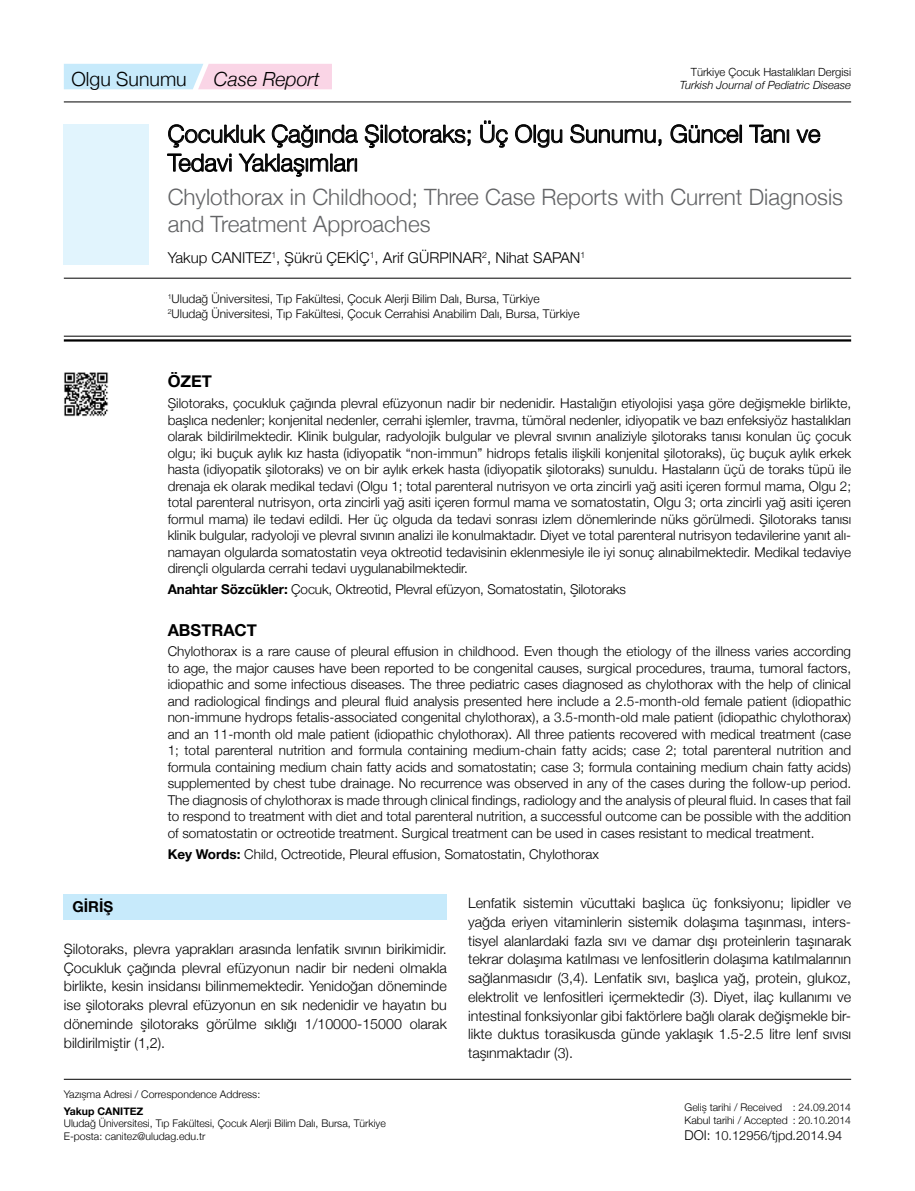
<style>
.page{position:relative;width:915px;height:1191px;background:#fff}
.page>*{position:absolute;margin:0;border:0;box-sizing:border-box;transform-origin:0 0}
.t1{font:300 24px/28.8px "Helvetica Neue";color:#000}
.t2{font:300 22.5px/27px "Helvetica Neue";color:#636466}
.t3{font:300 19.5px "Helvetica Neue";color:#000}
.t4{font:italic 300 19.5px "Helvetica Neue";color:#000}
.t5{font:700 16.5px "Helvetica Neue";color:#000}
.t6{font:300 15px "Helvetica Neue";color:#000}
.t7{font:700 15px "Helvetica Neue";color:#000}
.t8{font:300 14.25px/18.8px "Helvetica Neue";color:#000;text-align:justify}
.t9{font:300 13.5px/16.5px "Helvetica Neue";color:#000;text-align:justify}
.t10{font:300 12.75px "Helvetica Neue";color:#000}
.t11{font:300 12px/14.4px "Helvetica Neue";color:#000}
.t12{font:italic 300 11.25px "Helvetica Neue";color:#000}
.t13{font:300 11.25px "Helvetica Neue";color:#000}
.t14{font:300 10.5px/12.6px "Helvetica Neue";color:#000}
.t15{font:700 10.5px "Helvetica Neue";color:#000}
.t16{font:300 8.7px "Helvetica Neue";color:#000}
.s1{font-weight:700}
.s2{font-size:13.5px}
</style>
<div class="page">
<hr style="left:64px;top:1079px;width:786px;height:1px;background:#000">
<hr style="left:64px;top:102px;width:786px;height:1px;background:#000">
<svg style="left:64px;top:64px;width:268px;height:25px;background:#e0e0f1"></svg>
<div style="left:64px;top:894px;width:382px;height:25px;background:#c7eafb"></div>
<hr style="left:64px;top:278px;width:786px;height:1px;background:#000">
<hr style="left:64px;top:339px;width:786px;height:2px;background:#000">
<hr style="left:64px;top:336px;width:786px;height:1px;background:#000">
<svg style="left:364px;top:124px;width:106px;height:24px"></svg>
<svg style="left:480px;top:120px;width:28px;height:28px"></svg>
<svg style="left:515px;top:124px;width:47px;height:24px"></svg>
<svg style="left:570px;top:124px;width:91px;height:22px"></svg>
<svg style="left:670px;top:124px;width:71px;height:19px"></svg>
<svg style="left:749px;top:124px;width:39px;height:19px"></svg>
<svg style="left:796px;top:129px;width:24px;height:14px"></svg>
<svg style="left:167px;top:124px;width:191px;height:53px"></svg>
<div style="left:64px;top:124px;width:85px;height:140px;background:#e1f4fd"></div>
<img style="left:64px;top:372px;width:45px;height:44px">
<h3 class="t3" style="left:71px;top:63px;width:117px">Olgu Sunumu</h3>
<h3 class="t4" style="left:214px;top:64px;width:107px">Case Report</h3>
<p class="t13" style="left:690px;top:63px;width:162px">Türkiye Çocuk Hastalıkları Dergisi</p>
<p class="t12" style="left:679px;top:76px;width:173px">Turkish Journal of Pediatric Disease</p>
<h1 class="t1" style="left:168px;top:118px;width:654px">Çocukluk Çağında Şilotoraks; Üç Olgu Sunumu, Güncel Tanı ve<br>Tedavi Yaklaşımları</h1>
<h2 class="t2" style="left:168px;top:182px;width:676px">Chylothorax in Childhood; Three Case Reports with Current Diagnosis and Treatment Approaches</h2>
<p class="t6" style="left:168px;top:245px;width:64px">Yakup Canıtez</p>
<p class="t6" style="left:271px;top:245px;width:75px"><sup>1</sup>, Şükrü Çekiç</p>
<p class="t6" style="left:369px;top:245px;width:60px"><sup>1</sup>, Arif Gürpınar</p>
<p class="t6" style="left:482px;top:245px;width:71px"><sup>2</sup>, Nihat Sapan</p>
<p class="t16" style="left:580px;top:248px;width:6px">1</p>
<p class="t11" style="left:168px;top:291px;width:413px"><sup>1</sup>Uludağ Üniversitesi, Tıp Fakültesi, Çocuk Alerji Bilim Dalı, Bursa, Türkiye<br><sup>2</sup>Uludağ Üniversitesi, Tıp Fakültesi, Çocuk Cerrahisi Anabilim Dalı, Bursa, Türkiye</p>
<p class="t5" style="left:168px;top:368px;width:46px">ÖzET</p>
<p class="t9" style="left:168px;top:394px;width:684px">Şilotoraks, çocukluk çağında plevral efüzyonun nadir bir nedenidir. Hastalığın etiyolojisi yaşa göre değişmekle birlikte, başlıca nedenler; konjenital nedenler, cerrahi işlemler, travma, tümöral nedenler, idiyopatik ve bazı enfeksiyöz hastalıkları olarak bildirilmektedir. Klinik bulgular, radyolojik bulgular ve plevral sıvının analiziyle şilotoraks tanısı konulan üç çocuk olgu; iki buçuk aylık kız hasta (idiyopatik “non-immun” hidrops fetalis ilişkili konjenital şilotoraks), üç buçuk aylık erkek hasta (idiyopatik şilotoraks) ve on bir aylık erkek hasta (idiyopatik şilotoraks) sunuldu. Hastaların üçü de toraks tüpü ile drenaja ek olarak medikal tedavi (Olgu 1; total parenteral nutrisyon ve orta zincirli yağ asiti içeren formul mama, Olgu 2; total parenteral nutrisyon, orta zincirli yağ asiti içeren formul mama ve somatostatin, Olgu 3; orta zincirli yağ asiti içeren formul mama) ile tedavi edildi. Her üç olguda da tedavi sonrası izlem dönemlerinde nüks görülmedi. Şilotoraks tanısı klinik bulgular, radyoloji ve plevral sıvının analizi ile konulmaktadır. Diyet ve total parenteral nutrisyon tedavilerine yanıt alı&shy;namayan olgularda somatostatin veya oktreotid tedavisinin eklenmesiyle ile iyi sonuç alınabilmektedir. Medikal tedaviye dirençli olgularda cerrahi tedavi uygulanabilmektedir.</p>
<p class="t9" style="left:168px;top:580px;width:459px"><span class="s1">Anahtar Sözcükler:</span> Çocuk, Oktreotid, Plevral efüzyon, Somatostatin, Şilotoraks</p>
<p class="t5" style="left:168px;top:616px;width:46px">Abstra</p>
<p class="t5" style="left:234px;top:616px;width:20px">ct</p>
<p class="t9" style="left:168px;top:642px;width:684px">Chylothorax is a rare cause of pleural effusion in childhood. Even though the etiology of the illness varies according to age, the major causes have been reported to be congenital causes, surgical procedures, trauma, tumoral factors, idiopathic and some infectious diseases. The three pediatric cases diagnosed as chylothorax with the help of clinical and radiological findings and pleural fluid analysis presented here include a 2.5-month-old female patient (idiopathic non-immune hydrops fetalis-associated congenital chylothorax), a 3.5-month-old male patient (idiopathic chylothorax) and an 11-month old male patient (idiopathic chylothorax). All three patients recovered with medical treatment (case 1; total parenteral nutrition and formula containing medium-chain fatty acids; case 2; total parenteral nutrition and formula containing medium chain fatty acids and somatostatin; case 3; formula containing medium chain fatty acids) supplemented by chest tube drainage. No recurrence was observed in any of the cases during the follow-up period.<br>The diagnosis of chylothorax is made through clinical findings, radiology and the analysis of pleural fluid. In cases that fail to respond to treatment with diet and total parenteral nutrition, a successful outcome can be possible with the addition of somatostatin or octreotide treatment. Surgical treatment can be used in cases resistant to medical treatment.</p>
<p class="t9" style="left:168px;top:844px;width:432px"><span class="s1">Key Words:</span> Child, Octreotide, Pleural effusion, Somatostatin, Chylothorax</p>
<p class="t7" style="left:72px;top:895px;width:42px">GİRİŞ</p>
<p class="t8" style="left:64px;top:938px;width:384px">Şilotoraks, plevra yaprakları arasında lenfatik sıvının birikimidir.<br>Çocukluk çağında plevral efüzyonun nadir bir nedeni olmakla birlikte, kesin insidansı bilinmemektedir. Yenidoğan döneminde ise şilotoraks plevral efüzyonun en sık nedenidir ve hayatın bu döneminde şilotoraks görülme sıklığı 1/10000-15000 olarak bildirilmiştir (1,2).</p>
<p class="t14" style="left:64px;top:1087px;width:198px">Yazışma Adresi / Correspondence Address:</p>
<p class="t15" style="left:64px;top:1102px;width:42px">Yakup Canıte</p>
<p class="t15" style="left:137px;top:1102px;width:8px">z</p>
<p class="t14" style="left:64px;top:1116px;width:323px">Uludağ Üniversitesi, Tıp Fakültesi, Çocuk Alerji Bilim Dalı, Bursa, Türkiye<br>E-posta: canitez@uludag.edu.tr</p>
<p class="t8" style="left:468px;top:892px;width:384px">Lenfatik sistemin vücuttaki başlıca üç fonksiyonu; lipidler ve yağda eriyen vitaminlerin sistemik dolaşıma taşınması, inters&shy;tisyel alanlardaki fazla sıvı ve damar dışı proteinlerin taşınarak tekrar dolaşıma katılması ve lenfositlerin dolaşıma katılmalarının sağlanmasıdır (3,4). Lenfatik sıvı, başlıca yağ, protein, glukoz, elektrolit ve lenfositleri içermektedir (3). Diyet, ilaç kullanımı ve intestinal fonksiyonlar gibi faktörlere bağlı olarak değişmekle bir&shy;likte duktus torasikusda günde yaklaşık 1.5-2.5 litre lenf sıvısı taşınmaktadır (3).</p>
<p class="t14" style="left:684px;top:1100px;width:168px">Geliş tarihi / Received : 24.09.2014<br>Kabul tarihi / Accepted : 20.10.2014</p>
<p class="t10" style="left:684px;top:1125px;width:159px"><span class="s2">DOI:</span> 10.12956/tjpd.2014.94</p>
</div>
